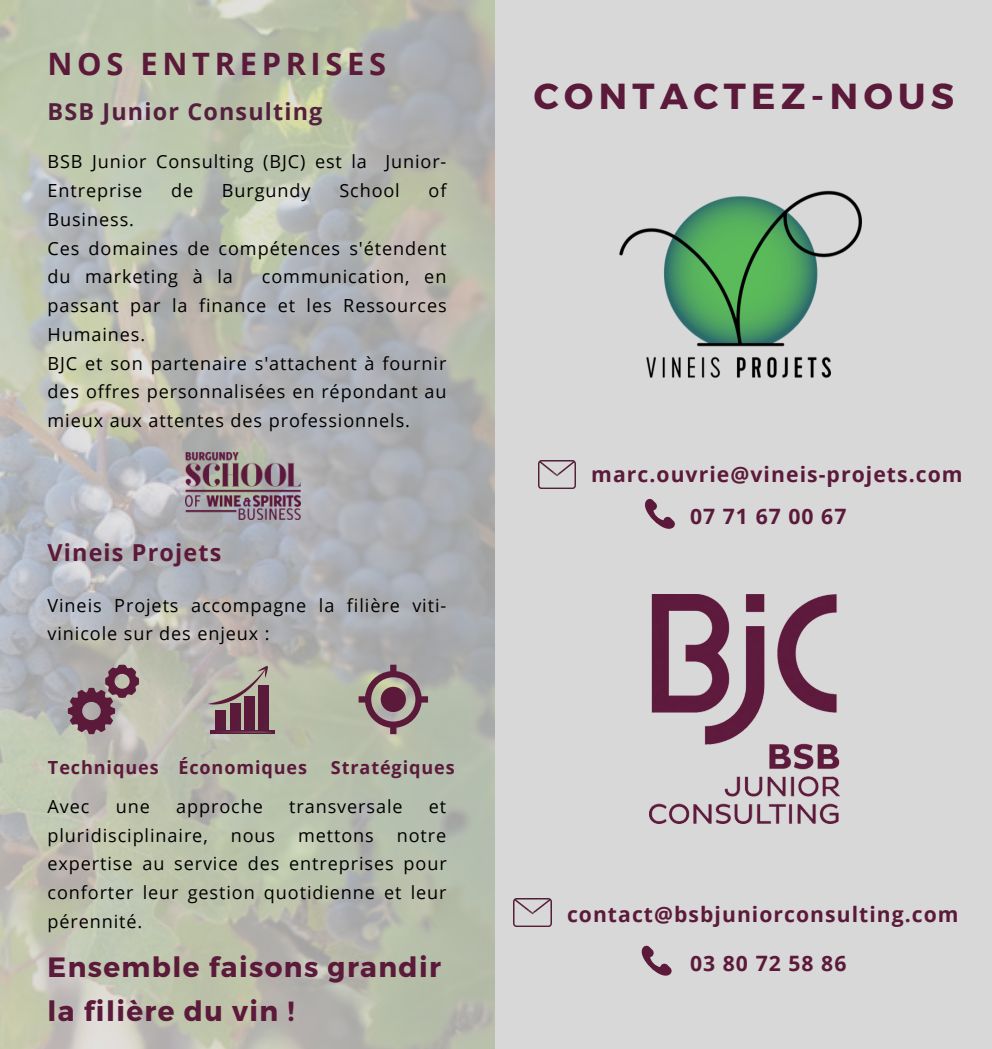
<style>
.page{position:relative;width:992px;height:1049px;background:#fff}
.page>*{position:absolute;margin:0;border:0;box-sizing:border-box;transform-origin:0 0}
.t1{font:700 36.25px "Montserrat";letter-spacing:.15em;color:#5c1a3a}
.t2{font:700 30.75px "Open Sans";letter-spacing:.15em;color:#5c1a3a}
.t3{font:700 27.75px/43.8px "Montserrat";letter-spacing:.05em;color:#5c1a3a}
.t4{font:700 23.25px "Open Sans";letter-spacing:.05em;color:#54203e}
.t5{font:700 23.25px "Open Sans";letter-spacing:.05em;color:#5c1a3a}
.t6{font:700 21.25px "Open Sans";letter-spacing:.05em;color:#5c1a3a}
.t7{font:700 21px "Open Sans";letter-spacing:.05em;color:#5c1a3a}
.t8{font:18px/28.8px "Open Sans";letter-spacing:.05em;color:#000}
.t9{font:700 18px "Open Sans";letter-spacing:.05em;color:#5c1a3a}
</style>
<div class="page">
<div style="left:496px;top:0;width:496px;height:1048px;background:#d8d8d8"></div>
<img style="left:619px;top:190px;width:243px;height:188px">
<img style="left:538px;top:460px;width:38px;height:28px">
<img style="left:514px;top:898px;width:37px;height:28px">
<svg style="left:645px;top:499px;width:30px;height:30px"></svg>
<svg style="left:641px;top:945px;width:31px;height:31px"></svg>
<img style="left:650px;top:594px;width:189px;height:229px">
<img style="left:0;top:0;width:494px;height:1048px">
<hr style="left:210px;top:730px;width:64px;height:3px;background:#5c1a3a">
<svg style="left:209px;top:665px;width:64px;height:67px"></svg>
<img style="left:186px;top:452px;width:114px;height:67px">
<svg style="left:68px;top:664px;width:71px;height:70px"></svg>
<svg style="left:359px;top:664px;width:69px;height:70px"></svg>
<p class="t2" style="left:48px;top:42px;width:340px">NOS ENTREPRISES</p>
<p class="t4" style="left:48px;top:95px;width:276px">BSB Junior Consulting</p>
<p class="t8" style="left:48px;top:147px;width:400px">BSB Junior Consulting (BJC) est la Junior-<br>Entreprise</p>
<p class="t8" style="left:171px;top:176px;width:24px">de</p>
<p class="t8" style="left:222px;top:176px;width:90px">Burgundy</p>
<p class="t8" style="left:339px;top:176px;width:62px">School</p>
<p class="t8" style="left:428px;top:176px;width:19px">of</p>
<p class="t8" style="left:48px;top:204px;width:88px">Business.</p>
<p class="t8" style="left:48px;top:233px;width:400px">Ces domaines de compétences s'étendent du marketing à la</p>
<p class="t8" style="left:48px;top:262px;width:401px;text-align:justify;text-indent:214px">communication, en passant par la finance et les Ressources Humaines.</p>
<p class="t8" style="left:48px;top:348px;width:401px;text-align:justify">BJC et son partenaire s'attachent à fournir des offres personnalisées en répondant au mieux aux attentes des professionnels.</p>
<p class="t5" style="left:48px;top:536px;width:175px">Vineis Projets</p>
<p class="t8" style="left:48px;top:590px;width:400px">Vineis Projets accompagne la filière viti&shy;vinicole sur des enjeux :</p>
<p class="t9" style="left:48px;top:754px;width:112px">Techniques</p>
<p class="t9" style="left:178px;top:754px;width:130px">Économiques</p>
<p class="t9" style="left:331px;top:754px;width:125px">Stratégiques</p>
<p class="t8" style="left:48px;top:791px;width:43px">Avec</p>
<p class="t8" style="left:116px;top:791px;width:36px">une</p>
<p class="t8" style="left:176px;top:791px;width:88px">approche</p>
<p class="t8" style="left:289px;top:791px;width:115px">transversale</p>
<p class="t8" style="left:429px;top:791px;width:19px">et</p>
<p class="t8" style="left:48px;top:819px;width:162px">pluridisciplinaire,</p>
<p class="t8" style="left:231px;top:819px;width:46px">nous</p>
<p class="t8" style="left:298px;top:819px;width:77px">mettons</p>
<p class="t8" style="left:48px;top:819px;width:401px;text-align:justify;text-indent:349px">notre expertise au service des entreprises pour conforter leur gestion quotidienne et leur pérennité.</p>
<p class="t3" style="left:48px;top:943px;width:395px">Ensemble faisons grandir la filière du vin !</p>
<p class="t1" style="left:534px;top:72px;width:422px">CONTACTEZ-NOUS</p>
<p class="t6" style="left:591px;top:459px;width:373px">marc.ouvrie@vineis-projets.com</p>
<p class="t6" style="left:690px;top:501px;width:158px">07 71 67 00 67</p>
<p class="t7" style="left:567px;top:899px;width:393px">contact@bsbjuniorconsulting.com</p>
<p class="t6" style="left:690px;top:948px;width:158px">03 80 72 58 86</p>
</div>
